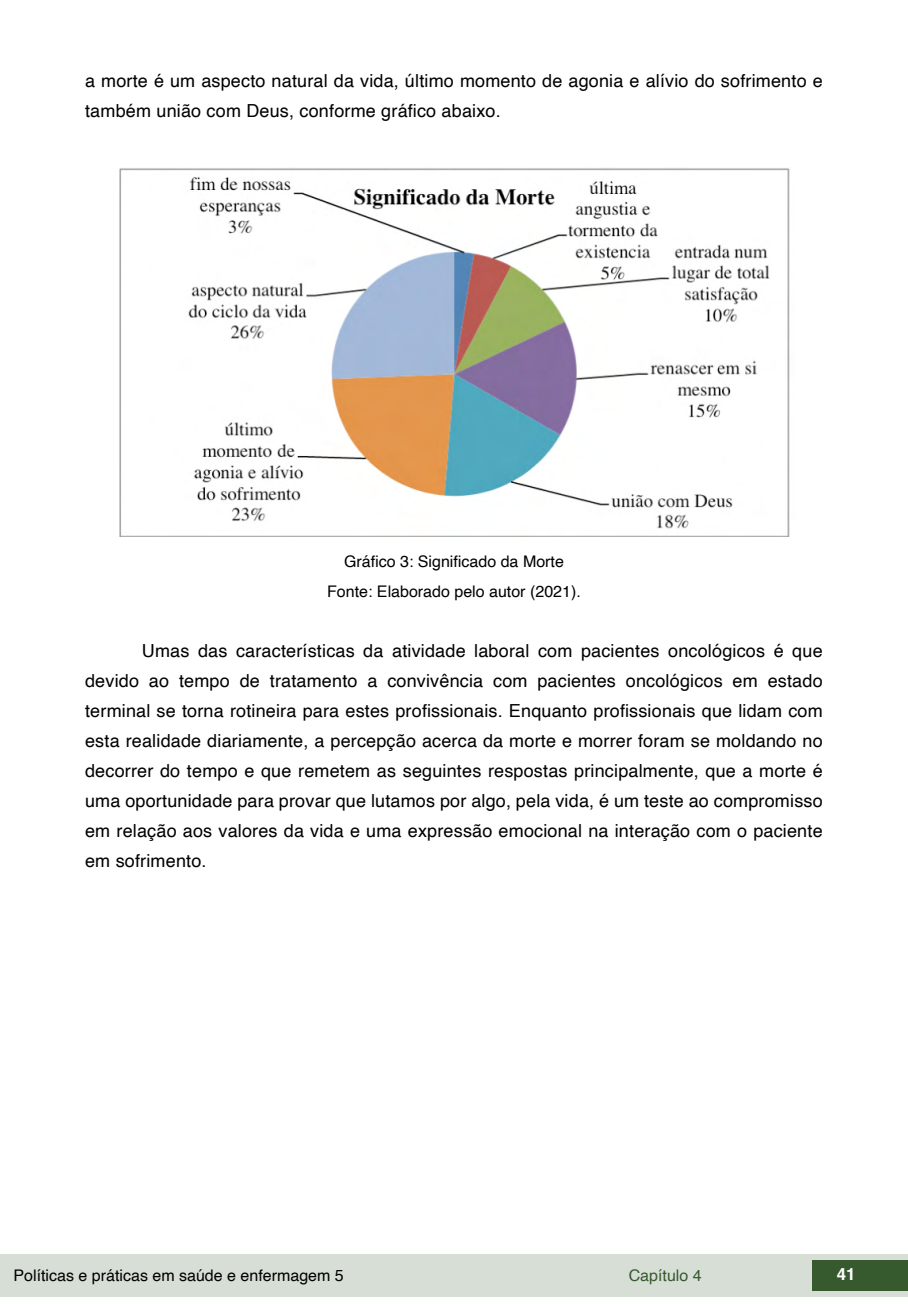
<style>
.page{position:relative;width:908px;height:1304px;background:#fff}
.page>*{position:absolute;margin:0;border:0;box-sizing:border-box;transform-origin:0 0}
.t1{font:18px/30px "Helvetica";letter-spacing:.01em;color:#000}
.t2{font:700 16.8px "Helvetica";color:#fff}
.t3{font:16px/30.6px "Helvetica";color:#000;text-align:center}
.t4{font:16px "Helvetica";color:#36592e}
</style>
<div class="page">
<div style="left:0;top:1254px;width:906px;height:43px;background:#d7ded5"></div>
<div style="left:812px;top:1261px;width:95px;height:30px;background:#36592e"></div>
<img style="left:119px;top:168px;width:671px;height:368px">
<p class="t1" style="left:85px;top:66px;width:738px">a morte é um aspecto natural da vida, último momento de agonia e alívio do sofrimento e também união com Deus, conforme gráfico abaixo.</p>
<p class="t3" style="left:327px;top:546px;width:255px">Gráfico 3: Significado da Morte<br>Fonte: Elaborado pelo autor (2021).</p>
<p class="t1" style="left:85px;top:636px;width:738px;text-align:justify;text-indent:57px">Umas das características da atividade laboral com pacientes oncológicos é que devido ao tempo de tratamento a convivência com pacientes oncológicos em estado terminal se torna rotineira para estes profissionais. Enquanto profissionais que lidam com esta realidade diariamente, a percepção acerca da morte e morrer foram se moldando no decorrer do tempo e que remetem as seguintes respostas principalmente, que a morte é uma oportunidade para provar que lutamos por algo, pela vida, é um teste ao compromisso em relação aos valores da vida e uma expressão emocional na interação com o paciente em sofrimento.</p>
<p class="t3" style="left:14px;top:1260px;width:331px">Políticas e práticas em saúde e enfermagem 5</p>
<p class="t4" style="left:628px;top:1263px;width:74px">Capítulo 4</p>
<p class="t2" style="left:836px;top:1261px;width:20px">41</p>
</div>
